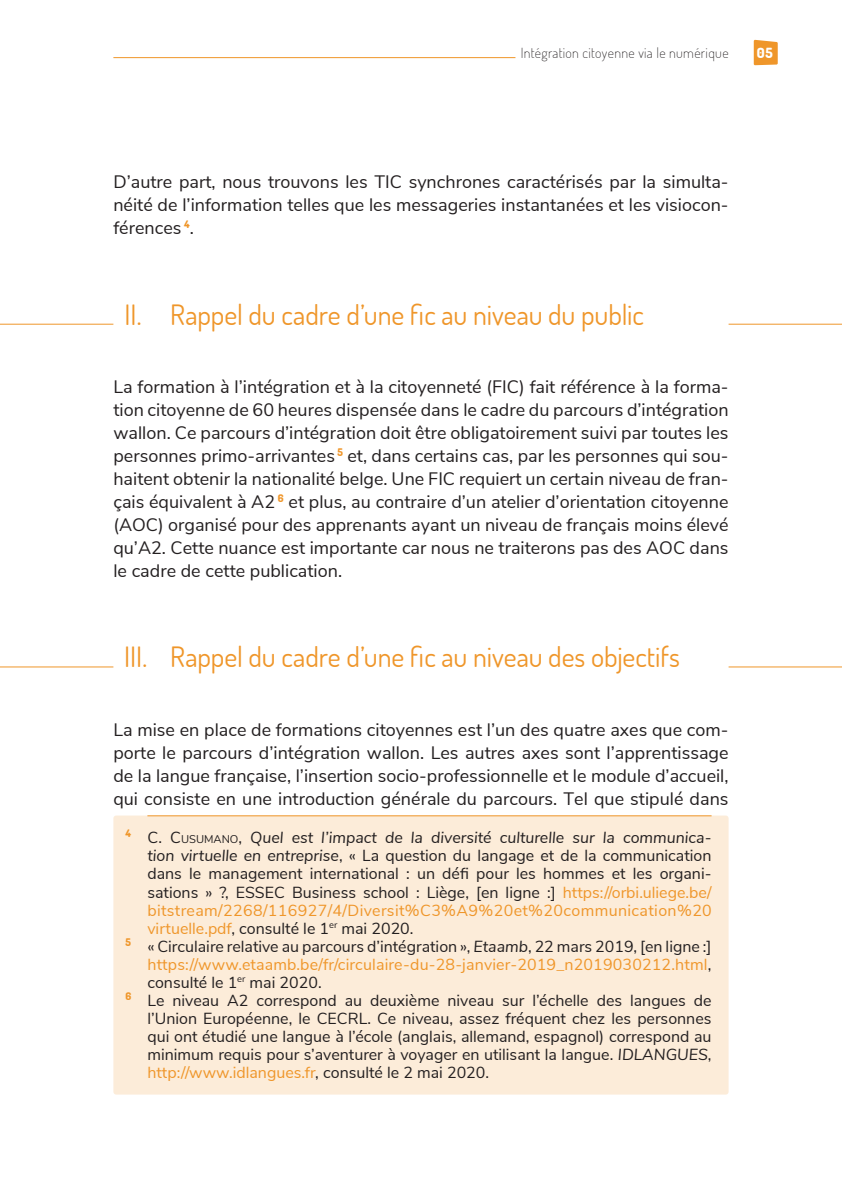
<style>
.page{position:relative;width:842px;height:1191px;background:#fff}
.page>*{position:absolute;margin:0;border:0;box-sizing:border-box;transform-origin:0 0}
.t1{font:28px "Dosis";letter-spacing:-.005em;color:#ef962a}
.t2{font:18px/23px "Nunito Sans";color:#231f20;text-align:justify}
.t3{font:16px "Nunito Sans";color:#231f20}
.t4{font:16px "Nunito Sans";letter-spacing:.01em;color:#ef962a}
.t5{font:italic 16px "Nunito Sans";color:#231f20}
.t6{font:200 14px "Dosis";letter-spacing:.025em;color:#231f20}
.t7{font:800 14px "Dosis";color:#fff}
.s1{font-style:normal}
.s2{font-style:normal;font-size:11.2px}
.s3{font-style:italic}
.s4{color:#ef962a}
.s5{color:#231f20}
</style>
<div class="page">
<hr style="left:113px;top:57px;width:616px;height:1px;background:#ef962a">
<div style="left:515px;top:52px;width:219px;height:10px;background:#fff"></div>
<svg style="left:754px;top:40px;width:24px;height:25px"></svg>
<div style="left:113px;top:815px;width:616px;height:279px;background:#fcecd9;border-radius:3px"></div>
<hr style="left:0;top:324px;width:842px;height:1px;background:#ef962a">
<div style="left:113px;top:319px;width:616px;height:8px;background:#fff"></div>
<hr style="left:0;top:666px;width:842px;height:1px;background:#ef962a">
<div style="left:113px;top:662px;width:616px;height:8px;background:#fff"></div>
<hr style="left:147px;top:815px;width:564px;height:1px;background:#ef962a">
<p class="t6" style="left:521px;top:44px;width:209px">Intégration citoyenne via le numérique</p>
<p class="t7" style="left:757px;top:44px;width:17px">05</p>
<p class="t2" style="left:113px;top:169px;width:617px">D’autre part, nous trouvons les TIC synchrones caractérisés par la simulta&shy;néité de l’information telles que les messageries instantanées et les visiocon&shy;férences <sup>4</sup>.</p>
<h1 class="t1" style="left:125px;top:296px;width:521px">II. Rappel du cadre d’une fic au niveau du public</h1>
<p class="t2" style="left:113px;top:374px;width:617px">La formation à l’intégration et à la citoyenneté (FIC) fait référence à la forma&shy;tion citoyenne de 60 heures dispensée dans le cadre du parcours d’intégration wallon. Ce parcours d’intégration doit être obligatoirement suivi par toutes les personnes primo-arrivantes <sup>5</sup> et, dans certains cas, par les personnes qui sou&shy;haitent obtenir la nationalité belge. Une FIC requiert un certain niveau de fran&shy;çais équivalent à A2 <sup>6</sup> et plus, au contraire d’un atelier d’orientation citoyenne (AOC) organisé pour des apprenants ayant un niveau de français moins élevé qu’A2. Cette nuance est importante car nous ne traiterons pas des AOC dans le cadre de cette publication.</p>
<h1 class="t1" style="left:124px;top:639px;width:557px">III. Rappel du cadre d’une fic au niveau des objectifs</h1>
<p class="t2" style="left:113px;top:717px;width:617px">La mise en place de formations citoyennes est l’un des quatre axes que com&shy;porte le parcours d’intégration wallon. Les autres axes sont l’apprentissage de la langue française, l’insertion socio-professionnelle et le module d’accueil, qui consiste en une introduction générale du parcours. Tel que stipulé dans</p>
<p class="t5" style="left:125px;top:826px;width:588px"><sup>4</sup> <span class="s1">C.</span> <span class="s1">C</span><span class="s2">USUMANO</span><span class="s1">,</span> Quel est l’impact de la diversité culturelle sur la communica-</p>
<p class="t3" style="left:147px;top:844px;width:566px"><span class="s3">tion virtuelle en entreprise</span>, « La question du langage et de la communication</p>
<p class="t3" style="left:147px;top:862px;width:566px">dans le management international : un défi pour les hommes et les organi-</p>
<p class="t3" style="left:147px;top:880px;width:566px">sations » ?, ESSEC Business school : Liège, [en ligne :] <span class="s4">https://orbi.uliege.be/</span></p>
<p class="t4" style="left:147px;top:898px;width:566px">bitstream/2268/116927/4/Diversit%C3%A9%20et%20communication%20</p>
<p class="t3" style="left:147px;top:916px;width:268px"><span class="s4">virtuelle.pdf</span>, consulté le 1<sup>er</sup> mai 2020.</p>
<p class="t3" style="left:125px;top:934px;width:588px"><sup>5</sup> « Circulaire relative au parcours d’intégration », <span class="s3">Etaamb</span>, 22 mars 2019, [en ligne :]</p>
<p class="t4" style="left:147px;top:952px;width:565px">https://www.etaamb.be/fr/circulaire-du-28-janvier-2019_n2019030212.html<span class="s5">,</span></p>
<p class="t3" style="left:147px;top:970px;width:176px">consulté le 1<sup>er</sup> mai 2020.</p>
<p class="t3" style="left:125px;top:988px;width:588px"><sup>6</sup> Le niveau A2 correspond au deuxième niveau sur l’échelle des langues de</p>
<p class="t3" style="left:147px;top:1006px;width:566px">l’Union Européenne, le CECRL. Ce niveau, assez fréquent chez les personnes</p>
<p class="t3" style="left:147px;top:1024px;width:566px">qui ont étudié une langue à l’école (anglais, allemand, espagnol) correspond au</p>
<p class="t3" style="left:147px;top:1042px;width:566px">minimum requis pour s’aventurer à voyager en utilisant la langue. <span class="s3">IDLANGUES</span>,</p>
<p class="t4" style="left:147px;top:1060px;width:343px">http://www.idlangues.fr<span class="s5">, consulté le 2 mai 2020.</span></p>
</div>
